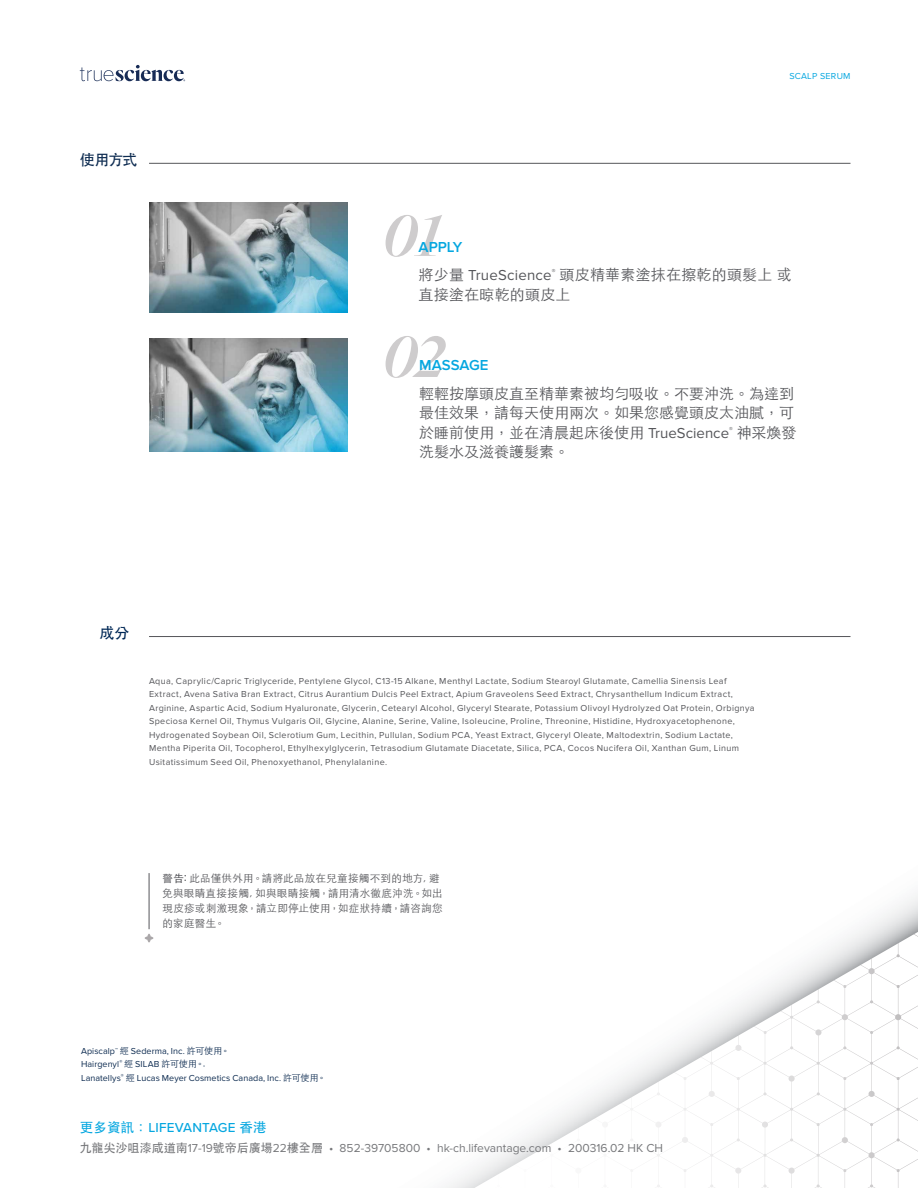
<style>
.page{position:relative;width:918px;height:1188px;background:#fff}
.page>*{position:absolute;margin:0;border:0;box-sizing:border-box;transform-origin:0 0}
.t1{font:300 15px/19.5px "ST Heiti TC";color:#55565a}
.t2{font:600 15px "Proxima Nova";color:#06a7e0}
.t3{font:500 15px "ST Heiti TC";color:#0f2d52}
.t4{font:500 15px "ST Heiti TC";color:#002856}
.t5{font:500 13.5px "Proxima Nova";letter-spacing:.015em;color:#06a7e0}
.t6{font:12px "Proxima Nova";color:#77787b}
.t7{font:300 10.5px/15px "ST Heiti TC";letter-spacing:.03em;color:#55565a}
.t8{font:9px/13.5px "Proxima Nova";letter-spacing:.04em;color:#55565a}
.t9{font:9px/13.5px "Proxima Nova";letter-spacing:.005em;color:#0f2d52}
.t10{font:9px "Proxima Nova";letter-spacing:.025em;color:#06a7e0}
.s1{font-family:"Proxima Nova";font-weight:400}
.s2{font-weight:500}
.s3{font-family:"ST Heiti TC";font-weight:300}
.s4{font-family:"ST Heiti TC"}
.s5{font-family:"ST Heiti TC";font-weight:500}
</style>
<div class="page">
<img style="left:445px;top:894px;width:473px;height:294px">
<svg style="left:80px;top:65px;width:105px;height:16px"></svg>
<svg style="left:145px;top:934px;width:8px;height:8px"></svg>
<hr style="left:149px;top:873px;width:1px;height:56px;background:#55565a">
<hr style="left:149px;top:163px;width:702px;height:1px;background:#55565a">
<img style="left:149px;top:202px;width:198px;height:110px">
<img style="left:149px;top:338px;width:198px;height:114px">
<svg style="left:386px;top:336px;width:60px;height:42px"></svg>
<svg style="left:386px;top:215px;width:56px;height:42px"></svg>
<hr style="left:149px;top:636px;width:702px;height:1px;background:#55565a">
<h1 class="t3" style="left:80px;top:152px;width:59px">使用方式</h1>
<p class="t10" style="left:789px;top:71px;width:63px">SCALP SERUM</p>
<h1 class="t2" style="left:419px;top:238px;width:45px">APPLY</h1>
<h1 class="t1" style="left:419px;top:263px;width:375px">將少量 <span class="s1">TrueScience</span><sup>®</sup> 頭皮精華素塗抹在擦乾的頭髮上 或直接塗在晾乾的頭皮上</h1>
<h1 class="t2" style="left:419px;top:357px;width:71px">MASSAGE</h1>
<h1 class="t1" style="left:419px;top:382px;width:379px">輕輕按摩頭皮直至精華素被均勻吸收。不要沖洗。為達到最佳效果，請每天使用兩次。如果您感覺頭皮太油膩，可於睡前使用，並在清晨起床後使用 <span class="s1">TrueScience</span><sup>®</sup> 神采煥發洗髮水及滋養護髮素。</h1>
<h1 class="t4" style="left:99px;top:625px;width:31px">成分</h1>
<p class="t8" style="left:149px;top:674px;width:607px">Aqua, Caprylic/Capric Triglyceride, Pentylene Glycol, C13-15 Alkane, Menthyl Lactate, Sodium Stearoyl Glutamate, Camellia Sinensis Leaf Extract, Avena Sativa Bran Extract, Citrus Aurantium Dulcis Peel Extract, Apium Graveolens Seed Extract, Chrysanthellum Indicum Extract, Arginine, Aspartic Acid, Sodium Hyaluronate, Glycerin, Cetearyl Alcohol, Glyceryl Stearate, Potassium Olivoyl Hydrolyzed Oat Protein, Orbignya Speciosa Kernel Oil, Thymus Vulgaris Oil, Glycine, Alanine, Serine, Valine, Isoleucine, Proline, Threonine, Histidine, Hydroxyacetophenone, Hydrogenated Soybean Oil, Sclerotium Gum, Lecithin, Pullulan, Sodium PCA, Yeast Extract, Glyceryl Oleate, Maltodextrin, Sodium Lactate, Mentha Piperita Oil, Tocopherol, Ethylhexylglycerin, Tetrasodium Glutamate Diacetate, Silica, PCA, Cocos Nucifera Oil, Xanthan Gum, Linum Usitatissimum Seed Oil, Phenoxyethanol, Phenylalanine.</p>
<p class="t7" style="left:163px;top:869px;width:282px"><span class="s2">警告:</span> 此品僅供外用。請將此品放在兒童接觸不到的地方, 避免與眼睛直接接觸, 如與眼睛接觸，請用清水徹底沖洗。如出現皮疹或刺激現象，請立即停止使用，如症狀持續，請咨詢您的家庭醫生。</p>
<p class="t9" style="left:81px;top:1044px;width:247px">Apiscalp<sup>™</sup> <span class="s3">經</span> Sederma, Inc. <span class="s3">許可使用。<br></span>Hairgenyl<sup>®</sup> <span class="s3">經</span> SILAB <span class="s3">許可使用。.<br></span>Lanatellys<sup>®</sup> <span class="s3">經</span> Lucas Meyer Cosmetics Canada, Inc. <span class="s3">許可使用。</span></p>
<h2 class="t5" style="left:80px;top:1117px;width:188px"><span class="s4">更多資訊：</span>LIFEVANTAGE <span class="s4">香港</span></h2>
<h3 class="t6" style="left:80px;top:1141px;width:585px"><span class="s5">九龍尖沙咀漆咸道南</span>17-19<span class="s5">號帝后廣場</span>22<span class="s5">樓全層</span> • 852-39705800 • hk-ch.lifevantage.com • 200316.02 HK CH</h3>
</div>
